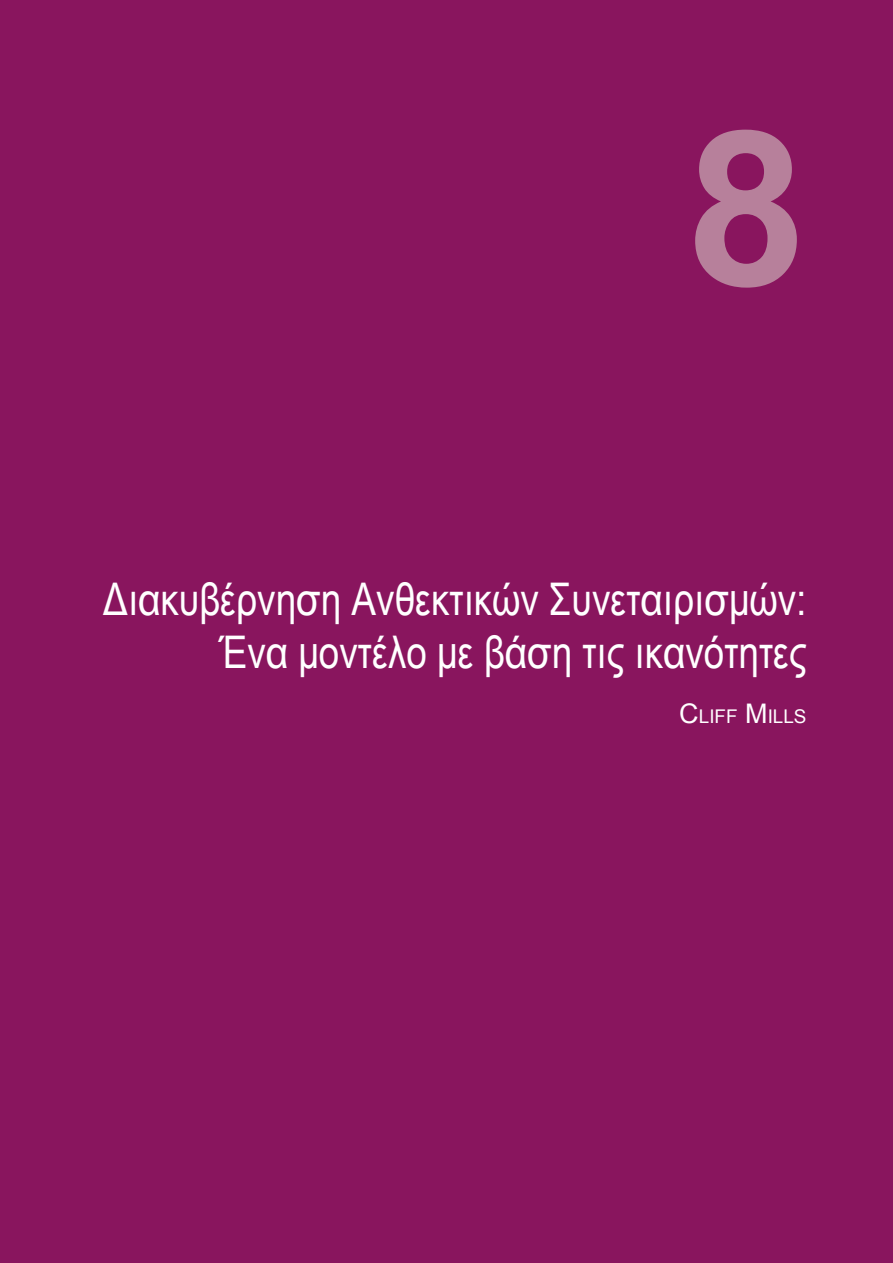
<style>
.page{position:relative;width:893px;height:1263px;background:#89155e}
.page>*{position:absolute;margin:0;border:0;box-sizing:border-box;transform-origin:0 0}
.t1{font:700 216px "Arial";color:#b7809b}
.t2{font:45px/52.5px "Arial Narrow";color:#fff;text-align:right}
.t3{font:18.9px "Arial";color:#fff}
.s1{font-size:27px}
</style>
<div class="page">
<h1 class="t1" style="left:686px;top:89px;width:122px">8</h1>
<p class="t2" style="left:103px;top:573px;width:705px">Διακυβέρνηση Ανθεκτικών Συνεταιρισμών:<br>Ένα μοντέλο με βάση τις ικανότητες</p>
<p class="t3" style="left:679px;top:706px;width:129px"><span class="s1">C</span>LIFF <span class="s1">M</span>ILLS</p>
</div>
